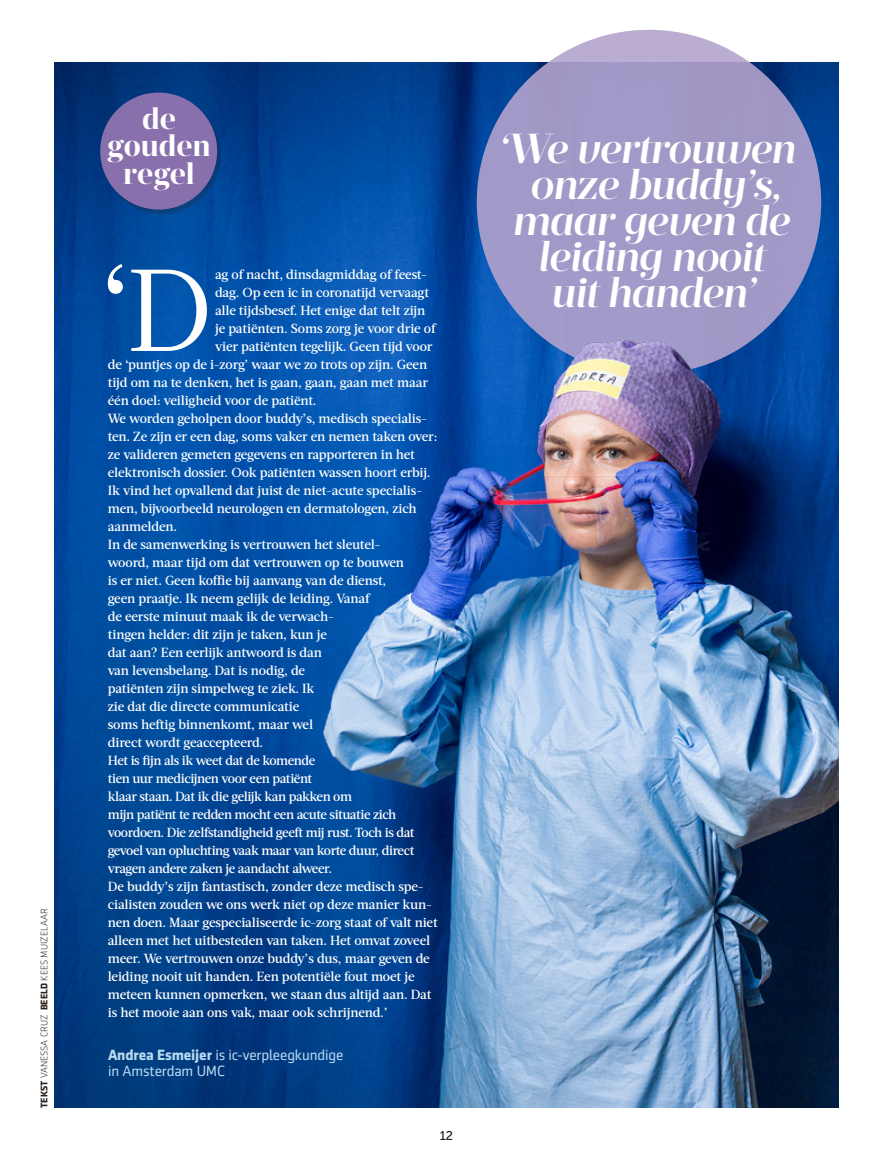
<style>
.page{position:relative;width:893px;height:1170px;background:#fff}
.page>*{position:absolute;margin:0;border:0;box-sizing:border-box;transform-origin:0 0}
.t1{font:116.1px "Acta";color:#fff}
.t2{font:italic 600 41.85px/36px "Prumo Display";letter-spacing:-.02em;color:#fff;text-align:center}
.t3{font:700 30.15px/27.6px "Prumo Display";letter-spacing:-.005em;color:#fff;text-align:center}
.t4{font:15px/16.5px "Sentico Sans DT";letter-spacing:-.01em;color:#b7d9f1}
.t5{font:500 13.2px "Acta";letter-spacing:-.015em;color:#fff}
.t6{font:500 13.2px "Acta";letter-spacing:-.035em;color:#fff}
.t7{font:12.75px "Museo Sans 500";color:#29211a}
.t8{font:300 9.75px "Sentico Sans DT";color:#29211a}
.s1{font-weight:700}
</style>
<div class="page">
<img style="left:54px;top:63px;width:785px;height:1044px">
<hr style="left:892px;top:0;width:1px;height:1169px;background:#c5e2cf">
<svg style="left:477px;top:30px;width:344px;height:344px;background:#a299c7"></svg>
<div style="left:103px;top:95px;width:117px;height:118px;background:#29211a;opacity:.25"></div>
<div style="left:100px;top:93px;width:117px;height:116px;background:#8870ac;border-radius:50%"></div>
<img style="left:325px;top:234px;width:514px;height:383px">
<p class="t8" style="left:39px;top:1107px;width:201px;rotate:-90deg"><span class="s1">TEKST</span> VANESSA CRUZ <span class="s1">BEELD</span> KEES MUIZELAAR</p>
<h3 class="t3" style="left:107px;top:105px;width:105px">de gouden regel</h3>
<h1 class="t1" style="left:98px;top:240px;width:116px">‘D</h1>
<p class="t5" style="left:215px;top:266px;width:214px">ag of nacht, dinsdagmiddag of feest-</p>
<p class="t5" style="left:215px;top:284px;width:216px">dag. Op een ic in coronatijd vervaagt</p>
<p class="t5" style="left:215px;top:302px;width:212px">alle tijdsbesef. Het enige dat telt zijn</p>
<p class="t5" style="left:215px;top:320px;width:222px">je patiënten. Soms zorg je voor drie of</p>
<p class="t5" style="left:215px;top:338px;width:219px">vier patiënten tegelijk. Geen tijd voor</p>
<p class="t5" style="left:108px;top:356px;width:321px">de ‘puntjes op de i-zorg’ waar we zo trots op zijn. Geen</p>
<p class="t5" style="left:108px;top:374px;width:322px">tijd om na te denken, het is gaan, gaan, gaan met maar</p>
<p class="t5" style="left:108px;top:392px;width:210px">één doel: veiligheid voor de patiënt.</p>
<p class="t5" style="left:108px;top:410px;width:321px">We worden geholpen door buddy’s, medisch specialis-</p>
<p class="t5" style="left:108px;top:428px;width:331px">ten. Ze zijn er een dag, soms vaker en nemen taken over:</p>
<p class="t5" style="left:108px;top:446px;width:309px">ze valideren gemeten gegevens en rapporteren in het</p>
<p class="t5" style="left:108px;top:464px;width:324px">elektronisch dossier. Ook patiënten wassen hoort erbij.</p>
<p class="t5" style="left:108px;top:482px;width:316px">Ik vind het opvallend dat juist de niet-acute specialis-</p>
<p class="t5" style="left:108px;top:500px;width:310px">men, bijvoorbeeld neurologen en dermatologen, zich</p>
<p class="t5" style="left:108px;top:518px;width:71px">aanmelden.</p>
<p class="t5" style="left:108px;top:536px;width:274px">In de samenwerking is vertrouwen het sleutel-</p>
<p class="t5" style="left:108px;top:554px;width:298px">woord, maar tijd om dat vertrouwen op te bouwen</p>
<p class="t5" style="left:108px;top:572px;width:280px">is er niet. Geen koffie bij aanvang van de dienst,</p>
<p class="t5" style="left:108px;top:590px;width:263px">geen praatje. Ik neem gelijk de leiding. Vanaf</p>
<p class="t5" style="left:108px;top:608px;width:228px">de eerste minuut maak ik de verwach-</p>
<p class="t5" style="left:108px;top:626px;width:221px">tingen helder: dit zijn je taken, kun je</p>
<p class="t5" style="left:108px;top:644px;width:216px">dat aan? Een eerlijk antwoord is dan</p>
<p class="t5" style="left:108px;top:662px;width:199px">van levensbelang. Dat is nodig, de</p>
<p class="t5" style="left:108px;top:680px;width:208px">patiënten zijn simpelweg te ziek. Ik</p>
<p class="t5" style="left:108px;top:698px;width:193px">zie dat die directe communicatie</p>
<p class="t5" style="left:108px;top:716px;width:207px">soms heftig binnenkomt, maar wel</p>
<p class="t5" style="left:108px;top:734px;width:157px">direct wordt geaccepteerd.</p>
<p class="t6" style="left:108px;top:752px;width:209px">Het is fijn als ik weet dat de komende</p>
<p class="t5" style="left:108px;top:770px;width:206px">tien uur medicijnen voor een patiënt</p>
<p class="t5" style="left:108px;top:788px;width:246px">klaar staan. Dat ik die gelijk kan pakken om</p>
<p class="t6" style="left:108px;top:806px;width:290px">mijn patiënt te redden mocht een acute situatie zich</p>
<p class="t5" style="left:108px;top:824px;width:308px">voordoen. Die zelfstandigheid geeft mij rust. Toch is dat</p>
<p class="t6" style="left:108px;top:842px;width:308px">gevoel van opluchting vaak maar van korte duur, direct</p>
<p class="t6" style="left:108px;top:860px;width:226px">vragen andere zaken je aandacht alweer.</p>
<p class="t5" style="left:108px;top:878px;width:317px">De buddy’s zijn fantastisch, zonder deze medisch spe-</p>
<p class="t5" style="left:108px;top:896px;width:326px">cialisten zouden we ons werk niet op deze manier kun-</p>
<p class="t5" style="left:108px;top:914px;width:332px">nen doen. Maar gespecialiseerde ic-zorg staat of valt niet</p>
<p class="t5" style="left:108px;top:932px;width:324px">alleen met het uitbesteden van taken. Het omvat zoveel</p>
<p class="t5" style="left:108px;top:950px;width:324px">meer. We vertrouwen onze buddy’s dus, maar geven de</p>
<p class="t5" style="left:108px;top:968px;width:308px">leiding nooit uit handen. Een potentiële fout moet je</p>
<p class="t5" style="left:108px;top:986px;width:325px">meteen kunnen opmerken, we staan dus altijd aan. Dat</p>
<p class="t5" style="left:108px;top:1004px;width:281px">is het mooie aan ons vak, maar ook schrijnend.’</p>
<p class="t4" style="left:108px;top:1046px;width:237px"><span class="s1">Andrea Esmeijer</span> is ic-verpleegkundige in Amsterdam UMC</p>
<p class="t7" style="left:440px;top:1128px;width:15px">12</p>
<h2 class="t2" style="left:500px;top:132px;width:298px">‘We vertrouwen onze buddy’s, maar geven de leiding nooit<br>uit handen’</h2>
</div>
